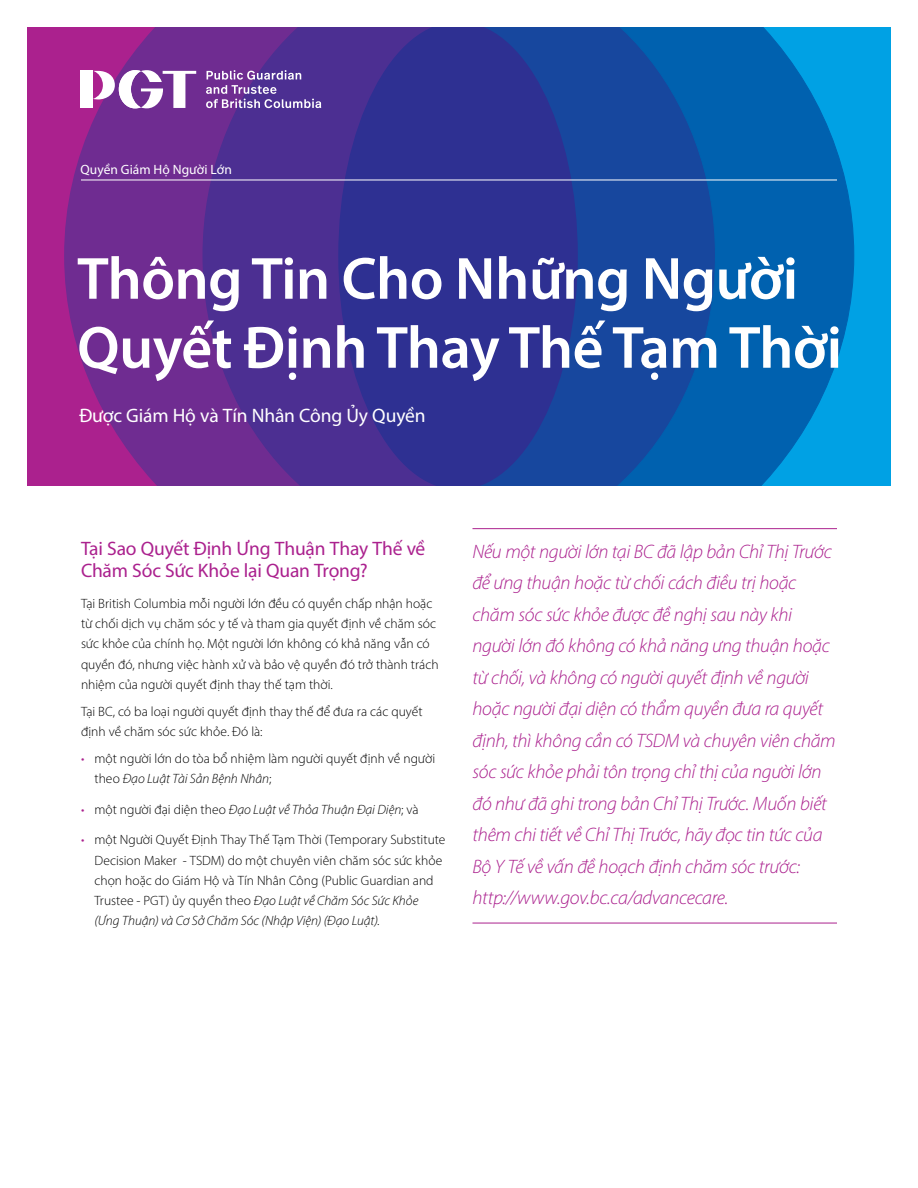
<style>
.page{position:relative;width:918px;height:1188px;background:#fff}
.page>*{position:absolute;margin:0;border:0;box-sizing:border-box;transform-origin:0 0}
.t1{font:600 60px/69px "Myriad Pro";letter-spacing:-.01em;color:#fff}
.t2{font:italic 300 19.5px/31.5px "Myriad Pro";letter-spacing:-.015em;color:#ab218e}
.t3{font:19.5px/22.5px "Myriad Pro";letter-spacing:-.01em;color:#ab218e}
.t4{font:19.5px "Myriad Pro";letter-spacing:-.01em;color:#fff}
.t5{font:300 13.5px/20.2px "Myriad Pro";color:#000}
.t6{font:italic 300 13.5px "Myriad Pro";letter-spacing:-.005em;color:#000}
.t7{font:13.5px "Myriad Pro";letter-spacing:.005em;color:#fff}
.s1{color:#ab218e}
.s2{font-style:italic}
.s3{font-style:normal;color:#ab218e}
.s4{font-style:normal}
</style>
<div class="page">
<div style="left:465px;top:27px;width:426px;height:408px;background:#00a1e4"></div>
<svg style="left:715px;top:27px;width:139px;height:459px;background:#006eb9"></svg>
<svg style="left:578px;top:27px;width:137px;height:459px;background:#124ca1"></svg>
<div style="left:27px;top:27px;width:443px;height:459px;background:#ab218e"></div>
<svg style="left:64px;top:27px;width:138px;height:459px;fill:#6f2c91"></svg>
<svg style="left:202px;top:27px;width:136px;height:459px;background:#532e91"></svg>
<svg style="left:338px;top:27px;width:240px;height:459px;background:#2f3293"></svg>
<svg style="left:206px;top:70px;width:115px;height:38px;background:#7b5aa8"></svg>
<div style="left:81px;top:71px;width:12px;height:37px;background:#fff"></div>
<svg style="left:93px;top:70px;width:103px;height:38px;background:#b386c0"></svg>
<hr style="left:472px;top:528px;width:365px;height:1px;background:#ab218e">
<hr style="left:472px;top:923px;width:365px;height:1px;background:#ab218e">
<hr style="left:81px;top:180px;width:756px;height:1px;background:#fff">
<p class="t7" style="left:80px;top:161px;width:153px">Quyền Giám Hộ Người Lớn</p>
<h1 class="t1" style="left:77px;top:243px;width:766px">Thông Tin Cho Những Người<br>Quyết Định Thay Thế Tạm Thời</h1>
<h2 class="t4" style="left:79px;top:404px;width:348px">Được Giám Hộ và Tín Nhân Công Ủy Quyền</h2>
<h2 class="t3" style="left:81px;top:537px;width:346px">Tại Sao Quyết Định Ưng Thuận Thay Thế về<br>Chăm Sóc Sức Khỏe lại Quan Trọng?</h2>
<p class="t5" style="left:81px;top:593px;width:359px">Tại British Columbia mỗi người lớn đều có quyền chấp nhận hoặc từ chối dịch vụ chăm sóc y tế và tham gia quyết định về chăm sóc sức khỏe của chính họ. Một người lớn không có khả năng vẫn có quyền đó, nhưng việc hành xử và bảo vệ quyền đó trở thành trách nhiệm của người quyết định thay thế tạm thời.</p>
<p class="t5" style="left:81px;top:701px;width:343px">Tại BC, có ba loại người quyết định thay thế để đưa ra các quyết định về chăm sóc sức khỏe. Đó là:</p>
<p class="t5" style="left:94px;top:748px;width:342px;text-indent:-14px"><span class="s1">•</span> một người lớn do tòa bổ nhiệm làm người quyết định về người theo <span class="s2">Đạo Luật Tài Sản Bệnh Nhân</span>;</p>
<p class="t6" style="left:81px;top:801px;width:339px"><span class="s3">•</span> <span class="s4">một người đại diện theo</span> Đạo Luật về Thỏa Thuận Đại Diện<span class="s4">; và</span></p>
<p class="t5" style="left:94px;top:830px;width:352px;text-indent:-14px"><span class="s1">•</span> một Người Quyết Định Thay Thế Tạm Thời (Temporary Substitute Decision Maker - TSDM) do một chuyên viên chăm sóc sức khỏe chọn hoặc do Giám Hộ và Tín Nhân Công (Public Guardian and Trustee - PGT) ủy quyền theo <span class="s2">Đạo Luật về Chăm Sóc Sức Khỏe (Ưng Thuận) và Cơ Sở Chăm Sóc (Nhập Viện) (Đạo Luật)</span>.</p>
<p class="t2" style="left:472px;top:536px;width:365px">Nếu một người lớn tại BC đã lập bản Chỉ Thị Trước để ưng thuận hoặc từ chối cách điều trị hoặc chăm sóc sức khỏe được đề nghị sau này khi người lớn đó không có khả năng ưng thuận hoặc từ chối, và không có người quyết định về người hoặc người đại diện có thẩm quyền đưa ra quyết định, thì không cần có TSDM và chuyên viên chăm sóc sức khỏe phải tôn trọng chỉ thị của người lớn đó như đã ghi trong bản Chỉ Thị Trước. Muốn biết thêm chi tiết về Chỉ Thị Trước, hãy đọc tin tức của Bộ Y Tế về vấn đề hoạch định chăm sóc trước: http://www.gov.bc.ca/advancecare.</p>
</div>
